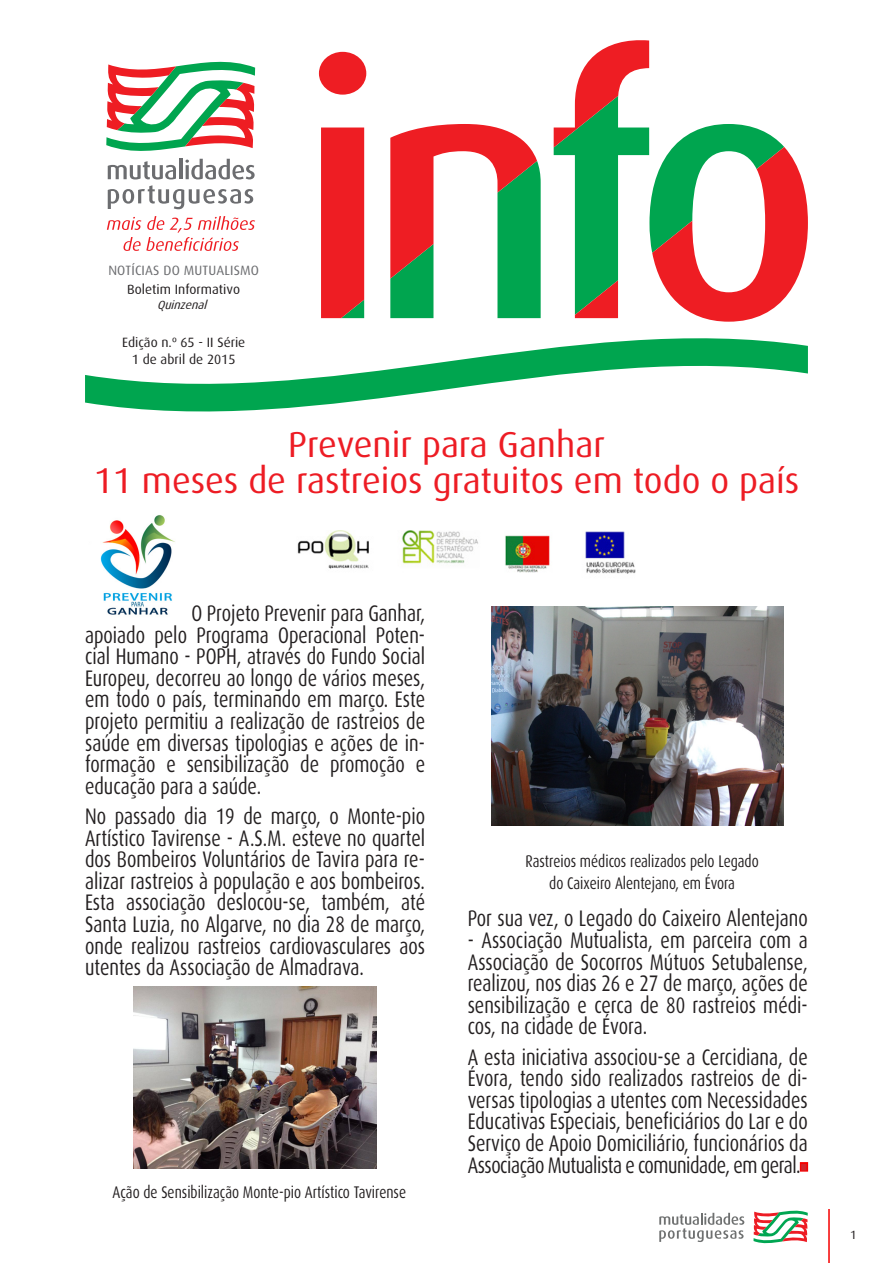
<style>
.page{position:relative;width:893px;height:1263px;background:#fff}
.page>*{position:absolute;margin:0;border:0;box-sizing:border-box;transform-origin:0 0}
.t1{font:36px "Dax";color:#ed1c24}
.t2{font:22.5px/21.6px "Dax";color:#231f20;text-align:justify;scale:.8 1}
.t3{font:16.8px "Dax";color:#231f20;scale:.8 1}
.t4{font:13.5px/18.6px "Dax";letter-spacing:.01em;color:#6c6d70;text-align:center}
.t5{font:13.5px/17.9px "Dax";color:#231f20;text-align:center}
.t6{font:italic 12px "Dax";color:#231f20}
.t7{font:12px "Dax";color:#231f20}
.s1{color:#231f20}
.s2{font-family:"Minion Pro";color:#d1232a}
</style>
<div class="page">
<div style="left:321px;top:128px;width:43px;height:182px;background:#ee1d23"></div>
<div style="left:319px;top:52px;width:47px;height:43px;background:#ee1d23;border-radius:50%"></div>
<svg style="left:390px;top:124px;width:151px;height:186px"></svg>
<svg style="left:554px;top:40px;width:254px;height:270px"></svg>
<svg style="left:85px;top:310px;width:723px;height:102px"></svg>
<svg style="left:106px;top:61px;width:149px;height:118px"></svg>
<svg style="left:108px;top:185px;width:145px;height:24px"></svg>
<svg style="left:107px;top:216px;width:148px;height:35px"></svg>
<svg style="left:753px;top:1211px;width:55px;height:32px"></svg>
<svg style="left:659px;top:1213px;width:85px;height:29px"></svg>
<hr style="left:828px;top:1209px;width:2px;height:54px;background:#f50000">
<div style="left:800px;top:1162px;width:8px;height:9px;border:3px solid #f50000"></div>
<img style="left:134px;top:986px;width:242px;height:182px">
<img style="left:492px;top:607px;width:292px;height:219px">
<img style="left:100px;top:515px;width:75px;height:100px">
<img style="left:297px;top:530px;width:339px;height:44px">
<p class="t4" style="left:108px;top:262px;width:152px">NOTÍCIAS DO MUTUALISMO<br><span class="s1">Boletim Informativo</span></p>
<p class="t6" style="left:157px;top:298px;width:55px">Quinzenal</p>
<p class="t5" style="left:122px;top:333px;width:125px">Edição n.º 65 - II Série<br>1 de abril de 2015</p>
<p class="t1" style="left:288px;top:425px;width:318px">Prevenir para Ganhar</p>
<p class="t1" style="left:94px;top:461px;width:707px">11 meses de rastreios gratuitos em todo o país</p>
<p class="t2" style="left:85px;top:603px;width:427px;text-indent:106px">O Projeto Prevenir para Ganhar, apoiado pelo Programa Operacional Poten&shy;cial Humano - POPH, através do Fundo Social Europeu, decorreu ao longo de vários meses, em todo o país, terminando em março. Este projeto permitiu a realização de rastreios de saúde em diversas tipologias e ações de in&shy;formação e sensibilização de promoção e educação para a saúde.</p>
<p class="t2" style="left:85px;top:805px;width:427px">No passado dia 19 de março, o Monte-pio Artístico Tavirense - A.S.M. esteve no quartel dos Bombeiros Voluntários de Tavira para re&shy;alizar rastreios à população e aos bombeiros.<br>Esta associação deslocou-se, também, até Santa Luzia, no Algarve, no dia 28 de março, onde realizou rastreios cardiovasculares aos utentes da Associação de Almadrava.</p>
<p class="t3" style="left:113px;top:1183px;width:368px">Ação de Sensibilização Monte-pio Artístico Tavirense</p>
<p class="t3" style="left:525px;top:852px;width:293px">Rastreios médicos realizados pelo Legado</p>
<p class="t3" style="left:549px;top:874px;width:234px">do Caixeiro Alentejano, em Évora</p>
<p class="t2" style="left:468px;top:908px;width:427px">Por sua vez, o Legado do Caixeiro Alentejano</p>
<p class="t2" style="left:468px;top:930px;width:427px">- Associação Mutualista, em parceira com a Associação de Socorros Mútuos Setubalense, realizou, nos dias 26 e 27 de março, ações de sensibilização e cerca de 80 rastreios médi&shy;cos, na cidade de Évora.</p>
<p class="t2" style="left:468px;top:1046px;width:427px">A esta iniciativa associou-se a Cercidiana, de Évora, tendo sido realizados rastreios de di&shy;versas tipologias a utentes com Necessidades Educativas Especiais, beneficiários do Lar e do Serviço de Apoio Domiciliário, funcionários da Associação Mutualista e comunidade, em geral.<span class="s2">■</span></p>
<p class="t7" style="left:850px;top:1228px;width:8px">1</p>
</div>
